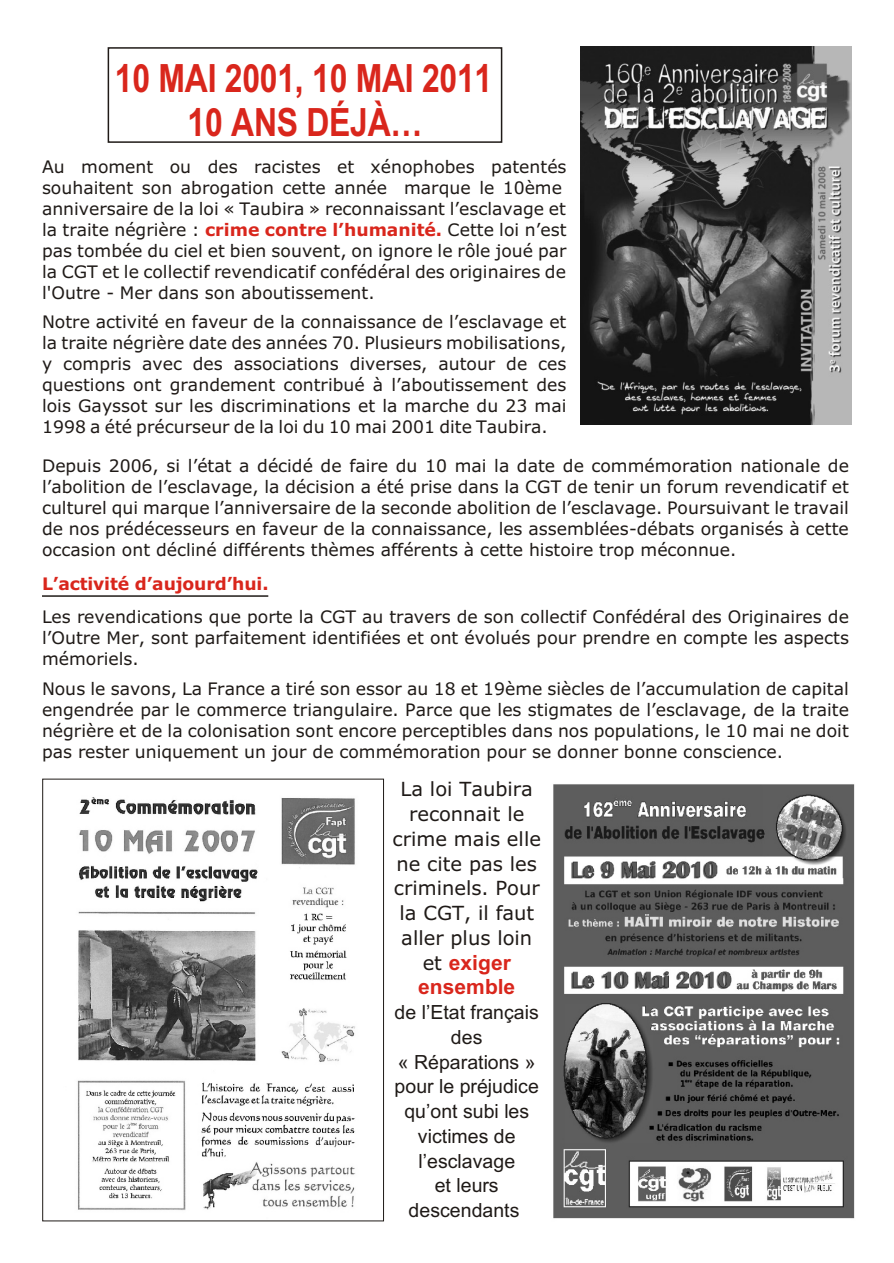
<style>
.page{position:relative;width:894px;height:1263px;background:#fff}
.page>*{position:absolute;margin:0;border:0;box-sizing:border-box;transform-origin:0 0}
.t1{font:700 39px/43.5px "Arial Narrow";letter-spacing:-.01em;color:#d9261c;text-align:center}
.t2{font:700 21px/24.8px "Arial";color:#d9261c}
.t3{font:19.5px/24.8px "Arial";color:#1f1a17;text-align:center}
.t4{font:19.5px/24.8px "Verdana";letter-spacing:.005em;color:#1f1a17;text-align:center}
.t5{font:17.25px/21px "Verdana";color:#1f1a17;text-align:justify}
.t6{font:700 17.25px "Verdana";letter-spacing:-.01em;color:#d9261c}
.s1{font-weight:700;color:#d9261c}
.s2{font-family:"Verdana";font-weight:400;font-size:19.5px;color:#1f1a17}
</style>
<div class="page">
<div style="left:108px;top:47px;width:394px;height:96px;border:2px solid #1f1a17"></div>
<hr style="left:42px;top:595px;width:226px;height:2px;background:#1f1a17">
<img style="left:580px;top:46px;width:271px;height:379px">
<img style="left:77px;top:797px;width:278px;height:413px">
<img style="left:553px;top:784px;width:302px;height:435px">
<h1 class="t1" style="left:115px;top:60px;width:379px">10 MAI 2001, 10 MAI 2011<br>10 ANS DÉJÀ…</h1>
<p class="t5" style="left:42px;top:158px;width:526px;text-align:left">Au mo ment ou des ra cis tes et xé no pho bes pa ten tés souhaitent son abroga tion cette année marque le 10ème an ni ver saire de la loi « Tau bi ra » re con nais sant l’es cla vage et la traite né grière : <span class="s1">crime contre l’hu ma ni té.</span> Cette loi n’est pas tombée du ciel et bien sou vent, on ignore le rôle joué par la CGT et le collectif revendicatif confédé ral des originaires de l'Outre - Mer dans son aboutissement.</p>
<p class="t5" style="left:42px;top:312px;width:526px">Notre ac ti vi té en fa veur de la connais sance de l’es cla vage et la traite né grière date des an nées 70. Plu sieurs mo bi li sa tions, y com pris avec des as so cia tions di ver ses, au tour de ces ques tions ont gran de ment con tri bué à l’a bou tis se ment des lois Gayssot sur les dis cri mi na tions et la marche du 23 mai 1998 a été pré cur seur de la loi du 10 mai 2001 dite Taubira.</p>
<p class="t5" style="left:42px;top:456px;width:809px">De puis 2006, si l’état a déci dé de faire du 10 mai la date de com mé mo ra tion na tio nale de l’a bo li tion de l’escla vage, la déci sion a été prise dans la CGT de tenir un fo rum reven di ca tif et cul tu rel qui marque l’an ni ver saire de la se conde abo li tion de l’es cla vage. Pour sui vant le tra vail de nos pré dé ces seurs en fa veur de la connais sance, les as sem blées-dé bats or ga nisés à cette oc ca sion ont décli né dif fé rents thèmes afférents à cette histoire trop méconnue.</p>
<p class="t6" style="left:42px;top:577px;width:228px">L’ac ti vi té d’au jourd ’hui.</p>
<p class="t5" style="left:42px;top:608px;width:809px">Les re ven di ca tions que porte la CGT au travers de son col lec tif Con fé dé ral des Ori gi nai res de l’Outre Mer, sont par fai te ment iden ti fiées et ont évo lués pour prendre en compte les as pects mémoriels.</p>
<p class="t5" style="left:42px;top:680px;width:808px">Nous le sa vons, La France a tiré son es sor au 18 et 19ème siè cles de l’accu mu la tion de ca pi tal en gendrée par le com merce trian gu laire. Parce que les stig ma tes de l’es cla vage, de la traite né grière et de la co lo ni sa tion sont en core per cep ti bles dans nos po pu la tions, le 10 mai ne doit pas res ter uni que ment un jour de com mé mo ra tion pour se donner bonne conscience.</p>
<p class="t4" style="left:393px;top:779px;width:150px">La loi Taubi ra re con nait le crime mais elle ne cite pas les cri mi nels. Pour la CGT, il faut al ler plus loin</p>
<p class="t2" style="left:418px;top:952px;width:98px"><span class="s2">et</span> exi ger ensemble</p>
<p class="t3" style="left:395px;top:1002px;width:146px">de l’Etat fran çais des<br>« Ré pa ra tions » pour le pré ju dice qu ’ont subi les vic ti mes de<br>l’es cla vage<br>et leurs descendants</p>
</div>
